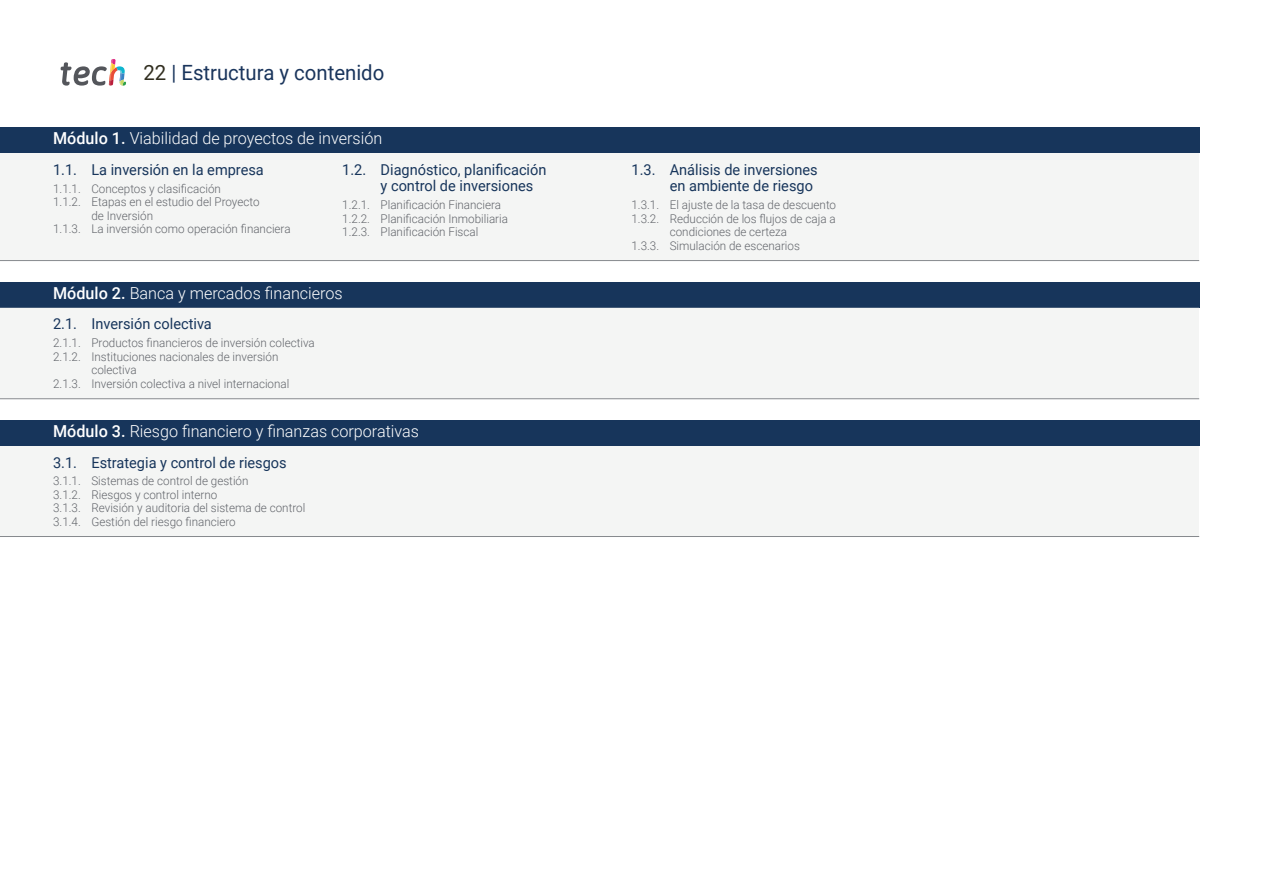
<style>
.page{position:relative;width:1263px;height:893px;background:#fff}
.page>*{position:absolute;margin:0;border:0;box-sizing:border-box;transform-origin:0 0}
.t1{font:21px "Roboto";color:#1a355c}
.t2{font:300 16.5px "Roboto";color:#fff}
.t3{font:15px/16.5px "Roboto";color:#17355b}
.t4{font:300 12px/13.5px "Roboto";color:#61646a}
.s1{color:#312e20}
.s2{font-weight:500}
</style>
<div class="page">
<svg style="left:61px;top:59px;width:65px;height:27px"></svg>
<div style="left:0;top:128px;width:1199px;height:25px;background:#17355b"></div>
<div style="left:0;top:282px;width:1199px;height:26px;background:#17355b"></div>
<div style="left:0;top:420px;width:1199px;height:26px;background:#17355b"></div>
<div style="left:0;top:153px;width:1199px;height:107px;background:#f4f5f4"></div>
<div style="left:0;top:308px;width:1199px;height:91px;background:#f4f5f4"></div>
<div style="left:0;top:446px;width:1199px;height:90px;background:#f4f5f4"></div>
<hr style="left:0;top:260px;width:1199px;height:1px;background:#878a8e">
<hr style="left:0;top:398px;width:1199px;height:1px;background:#878a8e">
<hr style="left:0;top:536px;width:1199px;height:1px;background:#878a8e">
<h1 class="t1" style="left:144px;top:57px;width:242px"><span class="s1">22</span> | Estructura y contenido</h1>
<h2 class="t2" style="left:53px;top:127px;width:331px"><span class="s2">Módulo 1.</span> Viabilidad de proyectos de inversión</h2>
<p class="t3" style="left:53px;top:161px;width:212px">1.1. La inversión en la empresa</p>
<p class="t4" style="left:53px;top:181px;width:169px">1.1.1. Conceptos y clasificación</p>
<p class="t4" style="left:53px;top:195px;width:208px">1.1.2. Etapas en el estudio del Proyecto</p>
<p class="t4" style="left:91px;top:208px;width:63px">de Inversión</p>
<p class="t4" style="left:53px;top:222px;width:239px">1.1.3. La inversión como operación financiera</p>
<p class="t3" style="left:381px;top:161px;width:167px;text-indent:-38px">1.2. Diagnóstico, planificación y control de inversiones</p>
<p class="t4" style="left:342px;top:198px;width:167px">1.2.1. Planificación Financiera<br>1.2.2. Planificación Inmobiliaria<br>1.2.3. Planificación Fiscal</p>
<h2 class="t2" style="left:53px;top:282px;width:291px"><span class="s2">Módulo 2.</span> Banca y mercados financieros</h2>
<p class="t3" style="left:53px;top:315px;width:160px">2.1. Inversión colectiva</p>
<p class="t4" style="left:53px;top:336px;width:263px">2.1.1. Productos financieros de inversión colectiva</p>
<p class="t4" style="left:53px;top:349px;width:227px">2.1.2. Instituciones nacionales de inversión</p>
<p class="t4" style="left:91px;top:363px;width:47px">colectiva</p>
<p class="t4" style="left:53px;top:376px;width:238px">2.1.3. Inversión colectiva a nivel internacional</p>
<h2 class="t2" style="left:53px;top:420px;width:367px"><span class="s2">Módulo 3.</span> Riesgo financiero y finanzas corporativas</h2>
<p class="t3" style="left:53px;top:453px;width:235px">3.1. Estrategia y control de riesgos</p>
<p class="t4" style="left:53px;top:474px;width:254px">3.1.1. Sistemas de control de gestión<br>3.1.2. Riesgos y control interno<br>3.1.3. Revisión y auditoria del sistema de control 3.1.4. Gestión del riesgo financiero</p>
<p class="t3" style="left:670px;top:161px;width:149px;text-indent:-38px">1.3. Análisis de inversiones en ambiente de riesgo</p>
<p class="t4" style="left:631px;top:198px;width:206px">1.3.1. El ajuste de la tasa de descuento</p>
<p class="t4" style="left:631px;top:211px;width:206px">1.3.2. Reducción de los flujos de caja a</p>
<p class="t4" style="left:670px;top:225px;width:119px">condiciones de certeza</p>
<p class="t4" style="left:631px;top:238px;width:170px">1.3.3. Simulación de escenarios</p>
</div>
